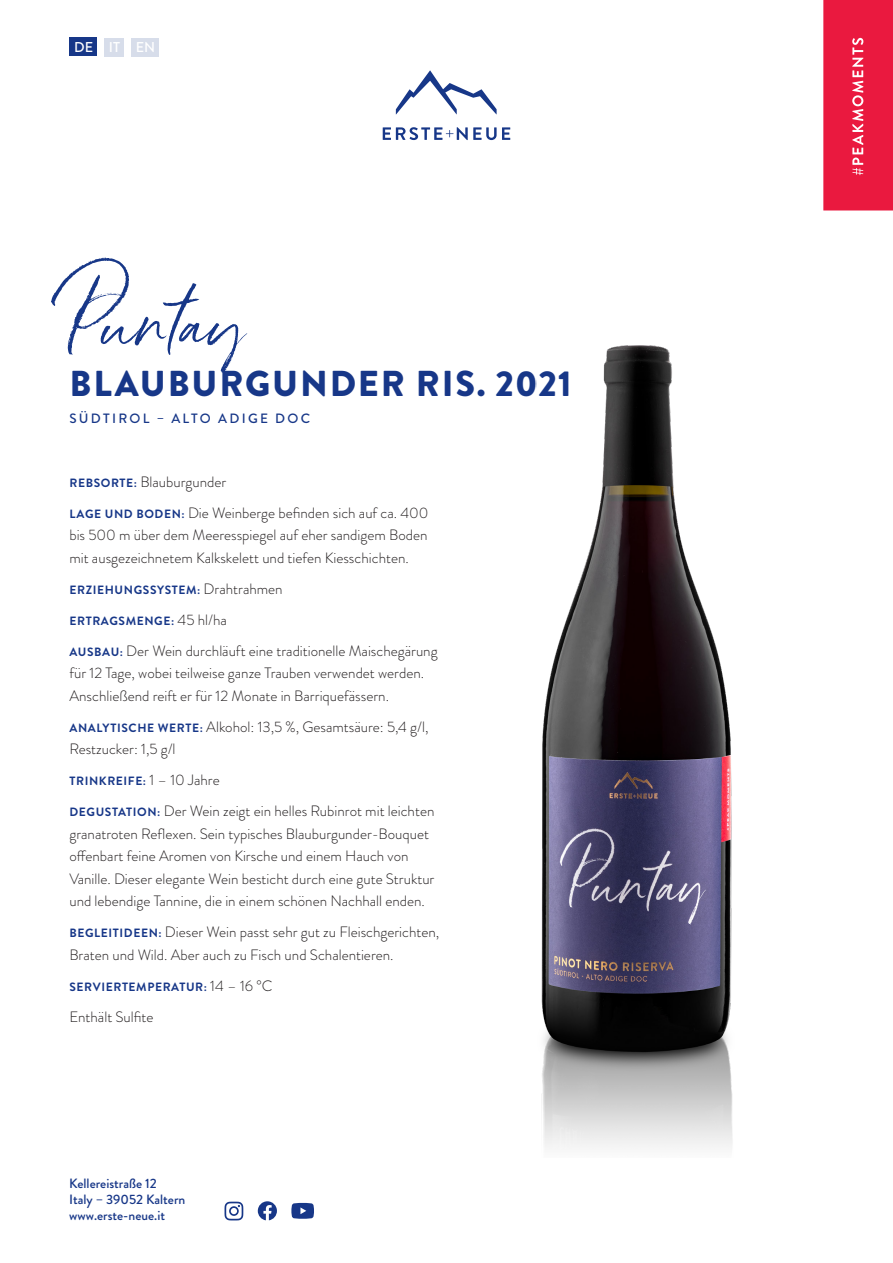
<style>
.page{position:relative;width:893px;height:1263px;background:#fff}
.page>*{position:absolute;margin:0;border:0;box-sizing:border-box;transform-origin:0 0}
.Weinbezeichnung{font:900 36px "Brandon Grotesque";letter-spacing:.05em;color:#173788}
.Fließtext{font:300 15px/22.5px "Brandon Grotesque";color:#231f20}
.t1{font:500 14.25px "Brandon Grotesque";color:#fff}
.Suedtirol{font:500 13.5px/16.2px "Brandon Grotesque";color:#173788}
.Suedtirol-2{font:500 13.5px "Brandon Grotesque";letter-spacing:.17em;color:#173788}
.Fließtext-2{font:700 12px "Brandon Grotesque";letter-spacing:.05em;color:#173788}
.s1{font-weight:700;font-size:12px;color:#173788}
.s2{font-weight:300;font-size:15px;color:#231f20}
</style>
<div class="page">
<svg style="left:396px;top:70px;width:101px;height:45px"></svg>
<svg style="left:383px;top:127px;width:127px;height:13px"></svg>
<svg style="left:291px;top:1203px;width:23px;height:16px"></svg>
<svg style="left:258px;top:1201px;width:19px;height:19px"></svg>
<svg style="left:225px;top:1202px;width:18px;height:18px"></svg>
<svg style="left:823px;top:0;width:70px;height:210px"></svg>
<svg style="left:51px;top:258px;width:196px;height:116px"></svg>
<div style="left:70px;top:38px;width:27px;height:18px;background:#173788"></div>
<div style="left:104px;top:38px;width:20px;height:18px;background:#d7ddea"></div>
<div style="left:131px;top:38px;width:28px;height:18px;background:#d7ddea"></div>
<img style="left:541px;top:345px;width:192px;height:802px">
<p class="t1" style="left:74px;top:37px;width:82px">DE IT EN</p>
<p class="Weinbezeichnung" style="left:70px;top:358px;width:504px">BLAUBURGUNDER RIS. 2021</p>
<p class="Suedtirol-2" style="left:69px;top:409px;width:242px">SÜDTIROL – ALTO ADIGE DOC</p>
<p class="Fließtext" style="left:69px;top:470px;width:158px"><span class="s1">REBSORTE:</span> Blauburgunder</p>
<p class="Fließtext" style="left:69px;top:501px;width:361px;text-align:justify"><span class="s1">LAGE UND BODEN:</span> Die Weinberge befinden sich auf ca. 400 bis 500 m über dem Meeresspiegel auf eher sandigem Boden mit ausgezeichnetem Kalkskelett und tiefen Kiesschichten.</p>
<p class="Fließtext-2" style="left:69px;top:581px;width:215px">ERZIEHUNGSSYSTEM: <span class="s2">Drahtrahmen</span></p>
<p class="Fließtext-2" style="left:69px;top:612px;width:159px">ERTRAGSMENGE: <span class="s2">45 hl/ha</span></p>
<p class="Fließtext" style="left:69px;top:639px;width:370px"><span class="s1">AUSBAU:</span> Der Wein durchläuft eine traditionelle Maischegärung für 12 Tage, wobei teilweise ganze Trauben verwendet werden.<br>Anschließend reift er für 12 Monate in Barriquefässern.</p>
<p class="Fließtext" style="left:69px;top:715px;width:361px"><span class="s1">ANALYTISCHE WERTE:</span> Alkohol: 13,5 %, Gesamtsäure: 5,4 g/l,<br>Restzucker: 1,5 g/l</p>
<p class="Fließtext-2" style="left:69px;top:773px;width:152px">TRINKREIFE: <span class="s2">1 – 10 Jahre</span></p>
<p class="Fließtext" style="left:69px;top:800px;width:367px"><span class="s1">DEGUSTATION:</span> Der Wein zeigt ein helles Rubinrot mit leichten granatroten Reflexen. Sein typisches Blauburgunder-Bouquet offenbart feine Aromen von Kirsche und einem Hauch von Vanille. Dieser elegante Wein besticht durch eine gute Struktur und lebendige Tannine, die in einem schönen Nachhall enden.</p>
<p class="Fließtext" style="left:69px;top:921px;width:371px"><span class="s1">BEGLEITIDEEN:</span> Dieser Wein passt sehr gut zu Fleischgerichten,<br>Braten und Wild. Aber auch zu Fisch und Schalentieren.</p>
<p class="Fließtext-2" style="left:69px;top:978px;width:204px">SERVIERTEMPERATUR: <span class="s2">14 – 16 °C</span></p>
<p class="Fließtext" style="left:69px;top:1005px;width:86px">Enthält Sulfite</p>
<p class="Suedtirol" style="left:69px;top:1175px;width:118px">Kellereistraße 12<br>Italy – 39052 Kaltern www.erste-neue.it</p>
</div>
